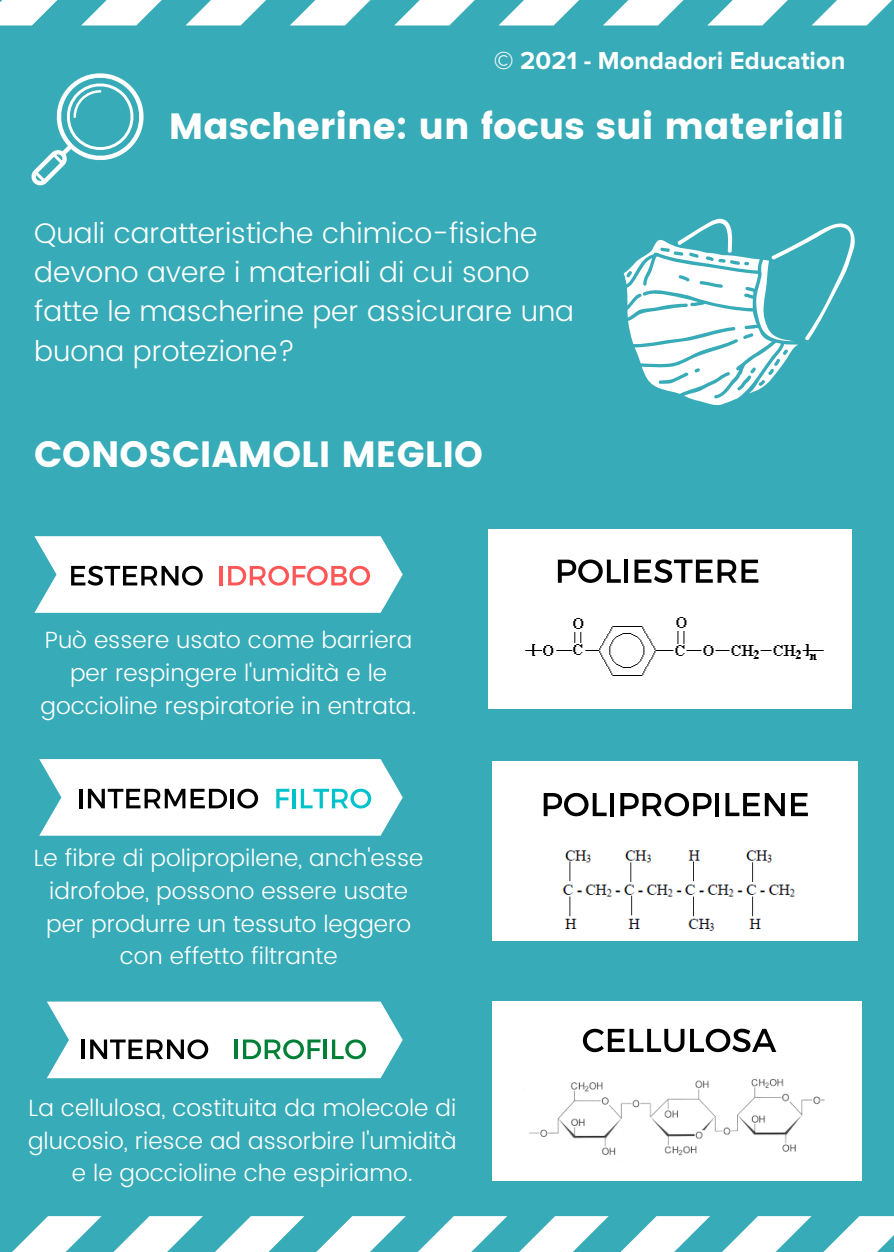
<style>
.page{position:relative;width:894px;height:1252px;background:#fff}
.page>*{position:absolute;margin:0;border:0;box-sizing:border-box;transform-origin:0 0}
.t1{font:36.6px "Poppins";color:#fff}
.t2{font:300 28.35px/39.3px "Poppins";color:#fff}
.t3{font:700 25.5px "Proxima Nova";color:#fff}
.t4{font:300 23.4px/32.8px "Poppins";color:#fff;text-align:center}
</style>
<div class="page">
<div style="left:0;top:0;width:893px;height:1252px;background:#37abb7"></div>
<svg style="left:499px;top:0;width:80px;height:25px"></svg>
<svg style="left:603px;top:0;width:80px;height:25px"></svg>
<svg style="left:395px;top:0;width:79px;height:25px"></svg>
<svg style="left:186px;top:0;width:80px;height:25px"></svg>
<svg style="left:81px;top:0;width:81px;height:25px"></svg>
<svg style="left:0;top:0;width:57px;height:25px"></svg>
<svg style="left:290px;top:0;width:80px;height:25px"></svg>
<svg style="left:708px;top:0;width:79px;height:25px"></svg>
<svg style="left:812px;top:0;width:80px;height:25px"></svg>
<svg style="left:519px;top:1216px;width:89px;height:36px"></svg>
<svg style="left:620px;top:1216px;width:90px;height:36px"></svg>
<svg style="left:418px;top:1216px;width:89px;height:36px"></svg>
<svg style="left:215px;top:1216px;width:89px;height:36px"></svg>
<svg style="left:113px;top:1216px;width:90px;height:36px"></svg>
<svg style="left:12px;top:1216px;width:90px;height:36px"></svg>
<svg style="left:316px;top:1216px;width:90px;height:36px"></svg>
<svg style="left:722px;top:1216px;width:89px;height:36px"></svg>
<svg style="left:823px;top:1216px;width:70px;height:36px"></svg>
<svg style="left:31px;top:73px;width:113px;height:113px"></svg>
<div style="left:488px;top:529px;width:363px;height:179px;background:#fff"></div>
<svg style="left:623px;top:218px;width:232px;height:188px"></svg>
<svg style="left:34px;top:536px;width:368px;height:77px;background:#e8e8e9"></svg>
<svg style="left:39px;top:759px;width:363px;height:76px;background:#deeaeb"></svg>
<svg style="left:47px;top:1001px;width:355px;height:77px;background:#ddeae8"></svg>
<img style="left:525px;top:617px;width:299px;height:59px">
<svg style="left:557px;top:559px;width:63px;height:24px"></svg>
<hr style="left:624px;top:559px;width:4px;height:24px;background:#000">
<svg style="left:634px;top:559px;width:124px;height:24px"></svg>
<div style="left:492px;top:761px;width:365px;height:180px;background:#fff"></div>
<img style="left:562px;top:850px;width:233px;height:81px">
<svg style="left:543px;top:793px;width:63px;height:23px"></svg>
<hr style="left:610px;top:793px;width:4px;height:23px;background:#000">
<svg style="left:620px;top:793px;width:91px;height:23px"></svg>
<hr style="left:715px;top:793px;width:4px;height:23px;background:#000">
<svg style="left:725px;top:793px;width:59px;height:23px"></svg>
<svg style="left:791px;top:793px;width:16px;height:23px"></svg>
<div style="left:492px;top:1001px;width:369px;height:180px;background:#fff"></div>
<img style="left:529px;top:1079px;width:296px;height:77px">
<svg style="left:582px;top:1028px;width:194px;height:24px"></svg>
<p class="t3" style="left:494px;top:46px;width:353px">© 2021 - Mondadori Education</p>
<h1 class="t1" style="left:169px;top:105px;width:676px">Mascherine: un focus sui materiali</h1>
<p class="t2" style="left:34px;top:214px;width:541px">Quali caratteristiche chimico-fisiche devono avere i materiali di cui sono fatte le mascherine per assicurare una buona protezione?</p>
<h1 class="t1" style="left:34px;top:432px;width:450px">CONOSCIAMOLI MEGLIO</h1>
<p class="t4" style="left:41px;top:624px;width:377px">Può essere usato come barriera per respingere l'umidità e le goccioline respiratorie in entrata.</p>
<p class="t4" style="left:34px;top:842px;width:391px">Le fibre di polipropilene, anch'esse idrofobe, possono essere usate per produrre un tessuto leggero con effetto filtrante</p>
<p class="t4" style="left:28px;top:1092px;width:430px">La cellulosa, costituita da molecole di glucosio, riesce ad assorbire l'umidità e le goccioline che espiriamo.</p>
</div>
